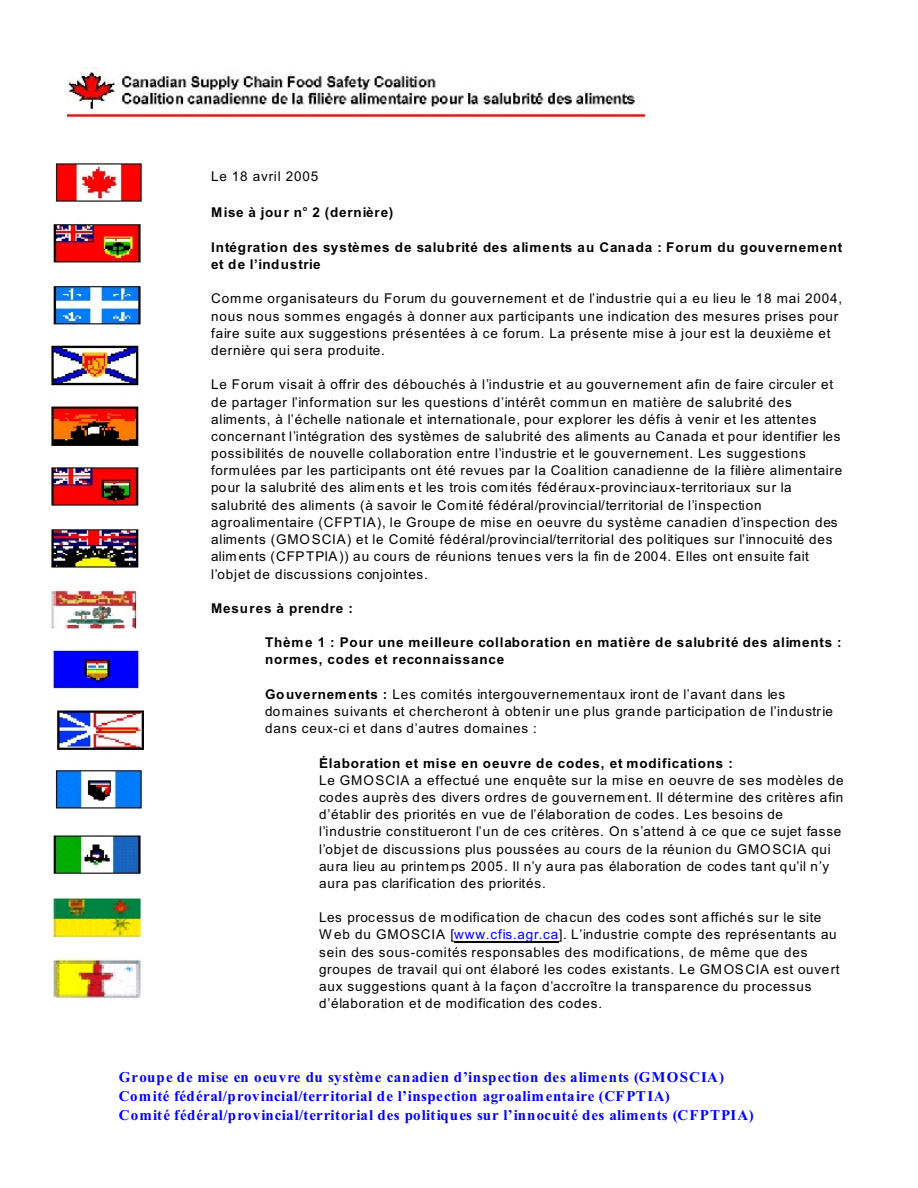
<style>
.page{position:relative;width:918px;height:1188px;background:#fff}
.page>*{position:absolute;margin:0;border:0;box-sizing:border-box;transform-origin:0 0}
.t1{font:700 15px/19px "Times New Roman";letter-spacing:.03em;color:#00f}
.t2{font:13.5px/17.2px "Arial";letter-spacing:.06em;color:#000}
.t3{font:700 13.5px/17.2px "Arial";letter-spacing:.06em;color:#000}
.t4{font:700 7.5px "Arial";color:#000}
.s1{font-style:inherit}
.s2{font-weight:700}
.s3{color:#00f}
</style>
<div class="page">
<hr style="left:454px;top:941px;width:105px;height:1px;background:#000">
<img style="left:68px;top:67px;width:577px;height:51px">
<img style="left:51px;top:163px;width:92px;height:836px">
<p class="t2" style="left:211px;top:169px;width:109px">Le 18 <span class="s1">avril</span> 2005</p>
<h1 class="t3" style="left:211px;top:205px;width:92px">M ise à jou r n</h1>
<h1 class="t4" style="left:303px;top:206px;width:6px">o</h1>
<h1 class="t3" style="left:312px;top:205px;width:83px">2 (dernière)</h1>
<p class="t3" style="left:211px;top:240px;width:633px">Intégration des systèmes de salubrité des aliments au Canada : Forum du gouvernement et d e l’ind ustrie</p>
<p class="t2" style="left:211px;top:291px;width:633px">Comme organisateurs du Forum du gouvernement et de l’industrie qui a eu lieu le 18 mai 2004, nous nous sommes engagés à donner aux participants une indication des mesures prises pour faire suite aux suggestions présentées à ce forum. La présente mise à jour est la deuxième et dernière qui sera produite.</p>
<p class="t2" style="left:211px;top:377px;width:633px">Le Forum visait à offrir des débouchés à l’industrie et au gouvernement afin de faire circuler et de partager l’information sur les questions d’intérêt commun en matière de salubrité des aliments, à l’échelle nationale et internationale, pour explorer les défis à venir et les attentes concernant l’intégration des systèmes de salubrité des aliments au Canada et pour identifier les possibilités de nouvelle collaboration entre l’industrie et le gouvernement. Les suggestions formulées par les participants ont été revues par la Coalition canadienne de la filière alimentaire pour la salubrité des aliments et les trois comités fédéraux-provinciaux-territoriaux sur la salubrité des aliments (à savoir le Comité fédéral/provincial/territorial de l’inspection agroalimentaire (CFPTIA), le Groupe de mise en oeuvre du système canadien d’inspection des aliments (GMOSCIA) et le Comité fédéral/provincial/territorial des politiques sur l’innocuité des alim ents (CFPTPIA)) au cours de réunions tenues vers la fin de 2004. Elles ont ensuite fait l’objet de discussions conjointes.</p>
<p class="t3" style="left:211px;top:601px;width:143px">Mesu res à prendre :</p>
<h1 class="t3" style="left:265px;top:635px;width:578px">Thèm e 1 : Pour une meilleure collaboration en matière de salubrité des aliments : normes, codes et reconnaissance</h1>
<p class="t2" style="left:265px;top:687px;width:569px"><span class="s2">Go uvernem ents :</span> Les comités intergouvernementaux iront de l’avant dans les domaines suivants et chercheront à obtenir une plus grande participation de l’industrie dans ceux-ci et dans d’autres domaines :</p>
<h1 class="t3" style="left:319px;top:755px;width:415px">Élaboration et mise en oeuvre de codes, et modifications :</h1>
<p class="t2" style="left:319px;top:773px;width:526px">Le GMOSCIA a effectué une enquête sur la mise en oeuvre de ses modèles de codes auprès des divers ordres de gouvernement. Il détermine des critères afin d’établir des priorités en vue de l’élaboration de codes. Les besoins de l’industrie constitueront l’un de ces critères. On s’attend à ce que ce sujet fasse l’objet de discussions plus poussées au cours de la réunion du GMOSCIA qui aura lieu au printem ps 2005. Il n’y aura pas élaboration de codes tant qu’il n’y aura pas clarification des priorités.</p>
<p class="t2" style="left:319px;top:910px;width:522px">Les processus de modification de chacun des codes sont affichés sur le site<br>W eb du GMOSCIA [<span class="s3">www.cfis.agr.ca</span>]. L’industrie compte des représentants au sein des sous-comités responsables des modifications, de même que des groupes de travail qui ont élaboré les codes existants. Le GMOSCIA est ouvert aux suggestions quant à la façon d’accroître la transparence du processus d’élaboration et de modification des codes.</p>
<p class="t1" style="left:119px;top:1069px;width:636px">Groupe de mise en oeuvre du système canadien d’inspection des aliments (GMOSCIA)<br>Comité fédéral/provincial/territorial de l’inspection agroalim entaire (CFPTIA)<br>Comité fédéral/provincial/territorial des politiques sur l’innocuité des aliments (CFPTPIA)</p>
</div>
